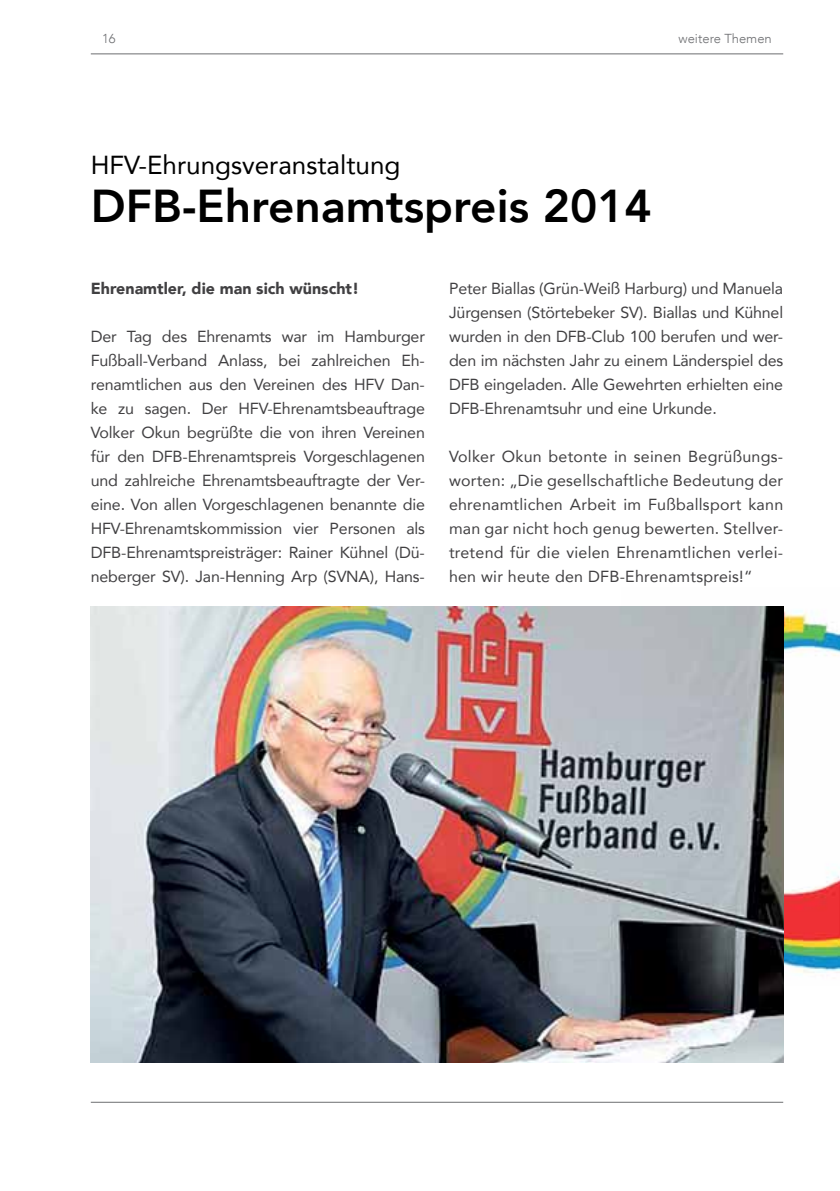
<style>
.page{position:relative;width:840px;height:1191px;background:#fff}
.page>*{position:absolute;margin:0;border:0;box-sizing:border-box;transform-origin:0 0}
.t1{font:800 46px "Avenir";color:#000}
.t2{font:26px "Avenir";color:#000}
.t3{font:16px/24px "Avenir";letter-spacing:-.01em;color:#414042;text-align:justify}
.t4{font:900 16px "Avenir";color:#414042}
.t5{font:300 13px "Avenir";color:#6d6e71}
</style>
<div class="page">
<hr style="left:91px;top:53px;width:691px;height:1px;background:#6d6e71">
<hr style="left:91px;top:1101px;width:691px;height:1px;background:#6d6e71">
<img style="left:782px;top:606px;width:57px;height:379px">
<img style="left:91px;top:606px;width:691px;height:456px">
<p class="t5" style="left:102px;top:31px;width:15px">16</p>
<p class="t5" style="left:678px;top:31px;width:95px">weitere Themen</p>
<h2 class="t2" style="left:91px;top:144px;width:311px">HFV-Ehrungsveranstaltung</h2>
<h1 class="t1" style="left:91px;top:170px;width:562px">DFB-Ehrenamtspreis 2014</h1>
<p class="t4" style="left:91px;top:275px;width:270px">Ehrenamtler, die man sich wünscht!</p>
<p class="t3" style="left:91px;top:324px;width:335px">Der Tag des Ehrenamts war im Hamburger Fußball-Verband Anlass, bei zahlreichen Eh&shy;renamtlichen aus den Vereinen des HFV Dan&shy;ke zu sagen. Der HFV-Ehrenamtsbeauftrage Volker Okun begrüßte die von ihren Vereinen für den DFB-Ehrenamtspreis Vorgeschlagenen und zahlreiche Ehrenamtsbeauftragte der Ver&shy;eine. Von allen Vorgeschlagenen benannte die HFV-Ehrenamtskommission vier Personen als DFB-Ehrenamtspreisträger: Rainer Kühnel (Dü&shy;neberger SV). Jan-Henning Arp (SVNA), Hans-</p>
<p class="t3" style="left:449px;top:276px;width:335px">Peter Biallas (Grün-Weiß Harburg) und Manuela Jürgensen (Störtebeker SV). Biallas und Kühnel wurden in den DFB-Club 100 berufen und wer&shy;den im nächsten Jahr zu einem Länderspiel des DFB eingeladen. Alle Gewehrten erhielten eine DFB-Ehrenamtsuhr und eine Urkunde.</p>
<p class="t3" style="left:449px;top:444px;width:335px">Volker Okun betonte in seinen Begrüßungs&shy;worten: „Die gesellschaftliche Bedeutung der ehrenamtlichen Arbeit im Fußballsport kann man gar nicht hoch genug bewerten. Stellver&shy;tretend für die vielen Ehrenamtlichen verlei&shy;hen wir heute den DFB-Ehrenamtspreis!“</p>
</div>
